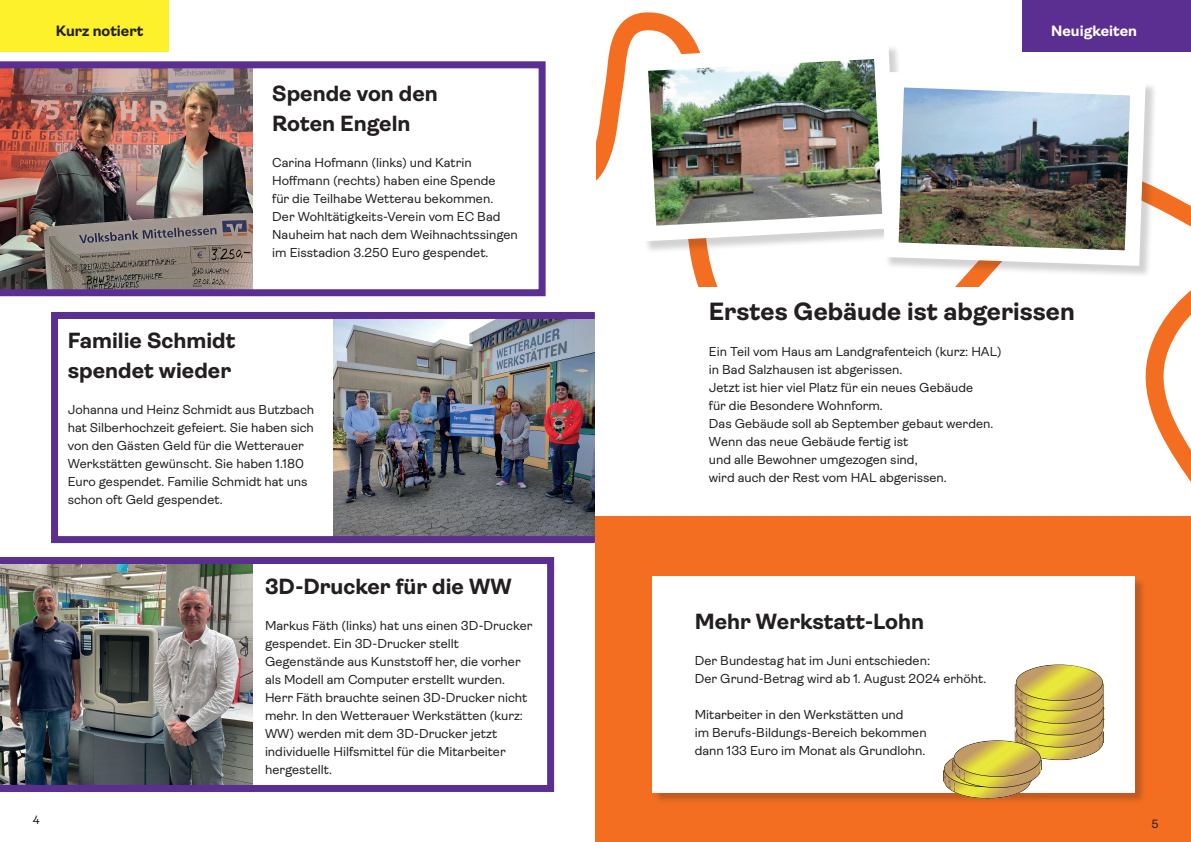
<style>
.page{position:relative;width:1191px;height:842px;background:#fff}
.page>*{position:absolute;margin:0;border:0;box-sizing:border-box;transform-origin:0 0}
.t1{font:700 25px "Ambit";color:#231f20}
.t2{font:700 22px/30px "Ambit";color:#231f20}
.t3{font:700 15px "Ambit";color:#231f20}
.t4{font:700 15px "Ambit";color:#fff}
.t5{font:13px/18px "Ambit";color:#231f20}
.t6{font:12px "Ambit";color:#231f20}
</style>
<div class="page">
<svg style="left:596px;top:12px;width:595px;height:275px"></svg>
<div style="left:1022px;top:0;width:169px;height:51px;background:#5b2e91"></div>
<div style="left:0;top:0;width:168px;height:51px;background:#fcf12a"></div>
<img style="left:334px;top:320px;width:256px;height:215px">
<div style="left:51px;top:312px;width:547px;height:231px;border:7px solid #5b2e91"></div>
<div style="left:634px;top:45px;width:276px;height:209px;background:#231f20;opacity:.2"></div>
<img style="left:624px;top:35px;width:282px;height:214px">
<svg style="left:596px;top:145px;width:22px;height:47px"></svg>
<svg style="left:1121px;top:228px;width:70px;height:254px"></svg>
<div style="left:595px;top:516px;width:596px;height:326px;background:#f36e21"></div>
<div style="left:653px;top:578px;width:493px;height:227px;background:#231f20;opacity:.25"></div>
<div style="left:652px;top:576px;width:482px;height:216px;background:#fff"></div>
<div style="left:885px;top:74px;width:272px;height:204px;background:#231f20;opacity:.2"></div>
<img style="left:875px;top:64px;width:278px;height:210px">
<img style="left:943px;top:664px;width:168px;height:141px">
<img style="left:0;top:61px;width:545px;height:235px">
<img style="left:0;top:557px;width:554px;height:235px">
<p class="t3" style="left:56px;top:23px;width:89px">Kurz notiert</p>
<p class="t4" style="left:1051px;top:23px;width:87px">Neuigkeiten</p>
<h2 class="t2" style="left:272px;top:78px;width:167px">Spende von den<br>Roten Engeln</h2>
<p class="t5" style="left:272px;top:153px;width:247px">Carina Hofmann (links) und Katrin Hoffmann (rechts) haben eine Spende<br>für die Teilhabe Wetterau bekommen.<br>Der Wohltätigkeits-Verein vom EC Bad Nauheim hat nach dem Weihnachtssingen im Eisstadion 3.250 Euro gespendet.</p>
<h2 class="t2" style="left:68px;top:326px;width:169px">Familie Schmidt spendet wieder</h2>
<p class="t5" style="left:68px;top:401px;width:248px">Johanna und Heinz Schmidt aus Butzbach hat Silberhochzeit gefeiert. Sie haben sich von den Gästen Geld für die Wetterauer Werkstätten gewünscht. Sie haben 1.180<br>Euro gespendet. Familie Schmidt hat uns schon oft Geld gespendet.</p>
<h2 class="t2" style="left:265px;top:572px;width:248px">3D-Drucker für die WW</h2>
<p class="t5" style="left:265px;top:617px;width:269px">Markus Fäth (links) hat uns einen 3D-Drucker gespendet. Ein 3D-Drucker stellt Gegenstände aus Kunststoff her, die vorher als Modell am Computer erstellt wurden.<br>Herr Fäth brauchte seinen 3D-Drucker nicht mehr. In den Wetterauer Werkstätten (kurz:<br>WW) werden mit dem 3D-Drucker jetzt individuelle Hilfsmittel für die Mitarbeiter hergestellt.</p>
<h1 class="t1" style="left:709px;top:298px;width:367px">Erstes Gebäude ist abgerissen</h1>
<p class="t5" style="left:709px;top:343px;width:294px">Ein Teil vom Haus am Landgrafenteich (kurz: HAL) in Bad Salzhausen ist abgerissen.<br>Jetzt ist hier viel Platz für ein neues Gebäude<br>für die Besondere Wohnform.<br>Das Gebäude soll ab September gebaut werden.<br>Wenn das neue Gebäude fertig ist<br>und alle Bewohner umgezogen sind,<br>wird auch der Rest vom HAL abgerissen.</p>
<h2 class="t2" style="left:694px;top:606px;width:231px">Mehr Werkstatt-Lohn</h2>
<p class="t5" style="left:694px;top:651px;width:293px">Der Bundestag hat im Juni entschieden:<br>Der Grund-Betrag wird ab 1. August 2024 erhöht.</p>
<p class="t5" style="left:694px;top:705px;width:233px">Mitarbeiter in den Werkstätten und<br>im Berufs-Bildungs-Bereich bekommen dann 133 Euro im Monat als Grundlohn.</p>
<p class="t6" style="left:33px;top:813px;width:9px">4</p>
<p class="t6" style="left:1151px;top:813px;width:9px">5</p>
<p class="t6" style="left:1151px;top:817px;width:9px">5</p>
</div>
